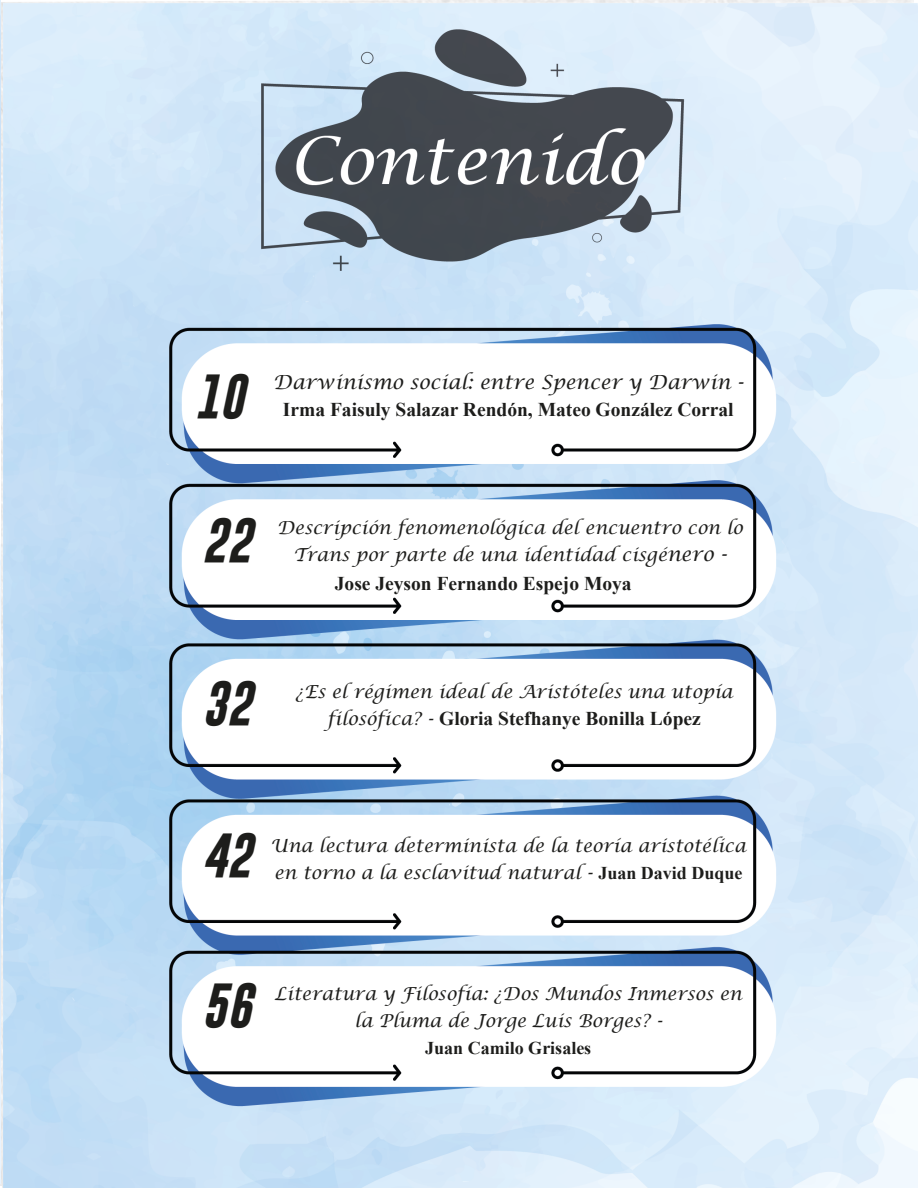
<style>
.page{position:relative;width:918px;height:1188px;background:#fff}
.page>*{position:absolute;margin:0;border:0;box-sizing:border-box;transform-origin:0 0}
.t1{font:italic 700 45px "Gobold";color:#1d1d1b}
.t2{font:700 19.5px "Times New Roman";color:#1d1d1b}
.t3{font:19.5px "Lucida Unicode Calligraphy";color:#1d1d1b}
.t4{font:18px/27px "Lucida Unicode Calligraphy";color:#1d1d1b;text-align:center}
.t5{font:700 18px "Times New Roman";color:#1d1d1b}
.s1{font-size:19.5px}
.s2{font-family:"Lucida Unicode Calligraphy";font-weight:400;font-size:18px}
.s3{font-family:"Times New Roman";font-weight:700}
</style>
<div class="page">
<img style="left:0;top:0;width:2px;height:1186px">
<img style="left:4px;top:1px;width:914px;height:1187px">
<p class="t1" style="left:195px;top:367px;width:50px">10</p>
<p class="t3" style="left:273px;top:370px;width:471px">Darwinismo social: entre Spencer y Darwin -</p>
<p class="t2" style="left:283px;top:395px;width:452px">Irma Faisuly Salazar Rendón, Mateo González Corral</p>
<p class="t1" style="left:202px;top:511px;width:51px">22</p>
<p class="t4" style="left:277px;top:515px;width:467px">Descripción fenomenológica del encuentro con lo<br>Trans por parte de una identidad cisgé<span class="s1">nero -</span></p>
<p class="t2" style="left:335px;top:570px;width:298px">Jose Jeyson Fernando Espejo Moya</p>
<p class="t1" style="left:202px;top:674px;width:51px">32</p>
<p class="t4" style="left:295px;top:679px;width:439px">¿Es el régimen ideal de Aristóteles una utopía</p>
<p class="t2" style="left:327px;top:704px;width:375px"><span class="s2">filosófica? -</span> Gloria Stefhanye Bonilla López</p>
<p class="t1" style="left:202px;top:827px;width:51px">42</p>
<p class="t4" style="left:271px;top:833px;width:477px;text-align:left">Una lectura determinista de la teoría aristotélica en torno a la esclavitud natural - <span class="s3">Juan David Duque</span></p>
<p class="t1" style="left:202px;top:976px;width:51px">56</p>
<p class="t4" style="left:275px;top:981px;width:469px">Literatura y Filosofía: ¿Dos Mundos Inmersos en la Pluma de Jorge Luis Borges? -</p>
<p class="t5" style="left:425px;top:1035px;width:168px">Juan Camilo Grisales</p>
</div>
